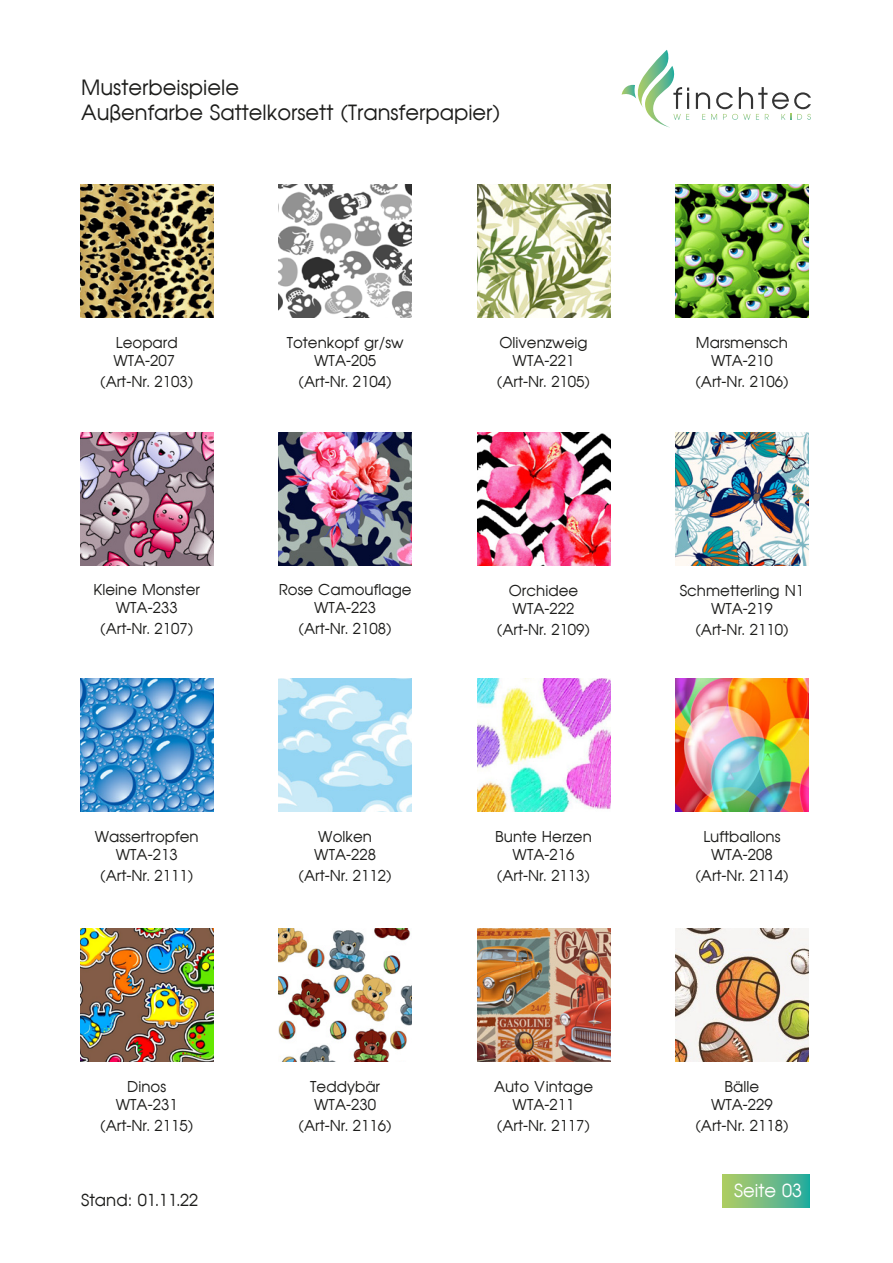
<style>
.page{position:relative;width:893px;height:1263px;background:#fff}
.page>*{position:absolute;margin:0;border:0;box-sizing:border-box;transform-origin:0 0}
.t1{font:21px/25.2px "Avian";color:#1d1d1b}
.t2{font:18px "Avian";color:#fff}
.t3{font:16.5px "Avian";color:#1d1d1b}
.t4{font:15px/18px "Avian";color:#1d1d1b;text-align:center}
</style>
<div class="page">
<img style="left:278px;top:184px;width:134px;height:134px">
<img style="left:80px;top:184px;width:134px;height:134px">
<img style="left:675px;top:184px;width:134px;height:134px">
<img style="left:477px;top:184px;width:134px;height:134px">
<img style="left:278px;top:432px;width:134px;height:134px">
<img style="left:80px;top:432px;width:134px;height:134px">
<img style="left:675px;top:432px;width:134px;height:134px">
<img style="left:477px;top:432px;width:134px;height:134px">
<img style="left:278px;top:678px;width:134px;height:134px">
<img style="left:80px;top:678px;width:134px;height:134px">
<img style="left:675px;top:678px;width:134px;height:134px">
<img style="left:477px;top:678px;width:134px;height:134px">
<img style="left:278px;top:928px;width:134px;height:134px">
<img style="left:80px;top:928px;width:134px;height:134px">
<img style="left:675px;top:928px;width:134px;height:134px">
<img style="left:477px;top:928px;width:134px;height:134px">
<svg style="left:696px;top:87px;width:115px;height:33px"></svg>
<svg style="left:622px;top:50px;width:67px;height:78px"></svg>
<svg style="left:723px;top:1174px;width:87px;height:34px;background:#70bb82"></svg>
<h1 class="t1" style="left:81px;top:75px;width:421px">Musterbeispiele<br>Außenfarbe Sattelkorsett (Transferpapier)</h1>
<p class="t4" style="left:113px;top:333px;width:66px;text-align:left">Leopard<br>WTA-207</p>
<p class="t4" style="left:100px;top:372px;width:95px">(Art-Nr. 2103)</p>
<p class="t4" style="left:94px;top:581px;width:108px">Kleine Monster<br>WTA-233</p>
<p class="t4" style="left:100px;top:620px;width:95px">(Art-Nr. 2107)</p>
<p class="t4" style="left:95px;top:828px;width:105px">Wassertropfen<br>WTA-213</p>
<p class="t4" style="left:100px;top:867px;width:95px">(Art-Nr. 2111)</p>
<p class="t4" style="left:116px;top:1077px;width:63px">Dinos<br>WTA-231</p>
<p class="t4" style="left:100px;top:1116px;width:95px">(Art-Nr. 2115)</p>
<p class="t3" style="left:81px;top:1190px;width:119px">Stand: 01.11.22</p>
<p class="t4" style="left:287px;top:333px;width:118px">Totenkopf gr/sw<br>WTA-205</p>
<p class="t4" style="left:299px;top:372px;width:95px">(Art-Nr. 2104)</p>
<p class="t4" style="left:279px;top:581px;width:134px">Rose Camouflage<br>WTA-223</p>
<p class="t4" style="left:299px;top:620px;width:95px">(Art-Nr. 2108)</p>
<p class="t4" style="left:314px;top:828px;width:63px;text-align:left">Wolken<br>WTA-228</p>
<p class="t4" style="left:299px;top:867px;width:95px">(Art-Nr. 2112)</p>
<p class="t4" style="left:310px;top:1077px;width:71px;text-align:left">Teddybär<br>WTA-230</p>
<p class="t4" style="left:299px;top:1116px;width:95px">(Art-Nr. 2116)</p>
<p class="t4" style="left:499px;top:333px;width:90px">Olivenzweig<br>WTA-221</p>
<p class="t4" style="left:497px;top:372px;width:95px">(Art-Nr. 2105)</p>
<p class="t4" style="left:509px;top:581px;width:71px;text-align:left">Orchidee<br>WTA-222</p>
<p class="t4" style="left:497px;top:620px;width:95px">(Art-Nr. 2109)</p>
<p class="t4" style="left:495px;top:828px;width:98px">Bunte Herzen<br>WTA-216</p>
<p class="t4" style="left:497px;top:867px;width:95px">(Art-Nr. 2113)</p>
<p class="t4" style="left:494px;top:1077px;width:101px">Auto Vintage<br>WTA-211</p>
<p class="t4" style="left:497px;top:1116px;width:95px">(Art-Nr. 2117)</p>
<p class="t4" style="left:696px;top:333px;width:94px">Marsmensch<br>WTA-210</p>
<p class="t4" style="left:695px;top:372px;width:95px">(Art-Nr. 2106)</p>
<p class="t4" style="left:680px;top:581px;width:126px">Schmetterling N1<br>WTA-219</p>
<p class="t4" style="left:695px;top:620px;width:95px">(Art-Nr. 2110)</p>
<p class="t4" style="left:703px;top:828px;width:79px">Luftballons<br>WTA-208</p>
<p class="t4" style="left:695px;top:867px;width:95px">(Art-Nr. 2114)</p>
<p class="t4" style="left:711px;top:1077px;width:63px">Bälle<br>WTA-229</p>
<p class="t4" style="left:695px;top:1116px;width:95px">(Art-Nr. 2118)</p>
<p class="t2" style="left:734px;top:1180px;width:69px">Seite 03</p>
</div>
